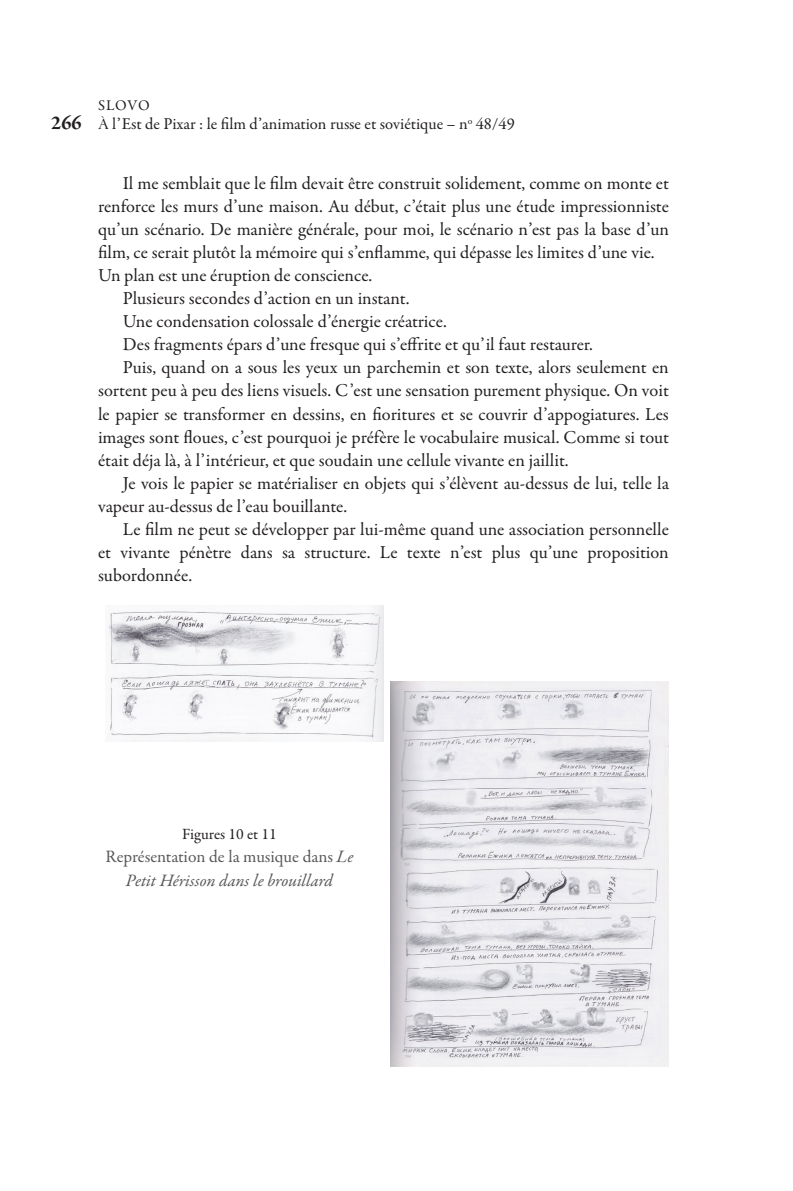
<style>
.page{position:relative;width:793px;height:1191px;background:#fff}
.page>*{position:absolute;margin:0;border:0;box-sizing:border-box;transform-origin:0 0}
.t1{font:700 20.12px "Garamond Premr Pro";color:#231f20}
.t2{font:18.38px "Garamond Premr Pro";letter-spacing:.025em;color:#231f20}
.t3{font:italic 17.5px/23.1px "Garamond Premr Pro";color:#57585a;text-align:center}
.t4{font:16.62px "Garamond Premr Pro";color:#231f20}
.t5{font:15.75px "Garamond Premr Pro";color:#231f20}
.t6{font:14.88px "Garamond Premr Pro";letter-spacing:.05em;color:#231f20}
.s1{font-family:"Garamond Premr Pro Disp"}
.s2{font-style:normal}
</style>
<div class="page">
<img style="left:108px;top:605px;width:275px;height:137px">
<img style="left:391px;top:682px;width:278px;height:384px">
<p class="t1" style="left:51px;top:114px;width:32px">266</p>
<p class="t6" style="left:98px;top:99px;width:53px">SLOVO</p>
<p class="t4" style="left:98px;top:117px;width:418px"><span class="s1">À</span> l’Est de Pixar : le film d’animation russe et soviétique – n<sup>o</sup> 48/49</p>
<p class="t2" style="left:123px;top:175px;width:547px">Il me semblait que le film devait être construit solidement, comme on monte et</p>
<p class="t2" style="left:98px;top:198px;width:572px">renforce les murs d’une maison. Au début, c’était plus une étude impressionniste</p>
<p class="t2" style="left:98px;top:221px;width:572px">qu’un scénario. De manière générale, pour moi, le scénario n’est pas la base d’un</p>
<p class="t2" style="left:98px;top:244px;width:558px">film, ce serait plutôt la mémoire qui s’enflamme, qui dépasse les limites d’une vie.</p>
<p class="t2" style="left:98px;top:267px;width:276px">Un plan est une éruption de conscience.</p>
<p class="t2" style="left:123px;top:291px;width:288px">Plusieurs secondes d’action en un instant.</p>
<p class="t2" style="left:123px;top:314px;width:325px">Une condensation colossale d’énergie créatrice.</p>
<p class="t2" style="left:123px;top:337px;width:471px">Des fragments épars d’une fresque qui s’effrite et qu’il faut restaurer.</p>
<p class="t2" style="left:123px;top:360px;width:547px">Puis, quand on a sous les yeux un parchemin et son texte, alors seulement en</p>
<p class="t2" style="left:98px;top:383px;width:572px">sortent peu à peu des liens visuels. C’est une sensation purement physique. On voit</p>
<p class="t2" style="left:98px;top:406px;width:572px">le papier se transformer en dessins, en fioritures et se couvrir d’appogiatures. Les</p>
<p class="t2" style="left:98px;top:429px;width:572px">images sont floues, c’est pourquoi je préfère le vocabulaire musical. Comme si tout</p>
<p class="t2" style="left:98px;top:452px;width:472px">était déja là, à l’intérieur, et que soudain une cellule vivante en jaillit.</p>
<p class="t2" style="left:123px;top:475px;width:547px">Je vois le papier se matérialiser en objets qui s’élèvent au-dessus de lui, telle la</p>
<p class="t2" style="left:98px;top:498px;width:250px">vapeur au-dessus de l’eau bouillante.</p>
<p class="t2" style="left:123px;top:522px;width:547px">Le film ne peut se développer par lui-même quand une association personnelle</p>
<p class="t2" style="left:98px;top:545px;width:572px">et vivante pénètre dans sa structure. Le texte n’est plus qu’une proposition</p>
<p class="t2" style="left:98px;top:568px;width:96px">subordonnée.</p>
<p class="t5" style="left:182px;top:828px;width:96px">Figures 10 et 11</p>
<p class="t3" style="left:105px;top:847px;width:249px"><span class="s2">Représentation de la musique dans</span> Le<br>Petit Hérisson dans le brouillard</p>
</div>
